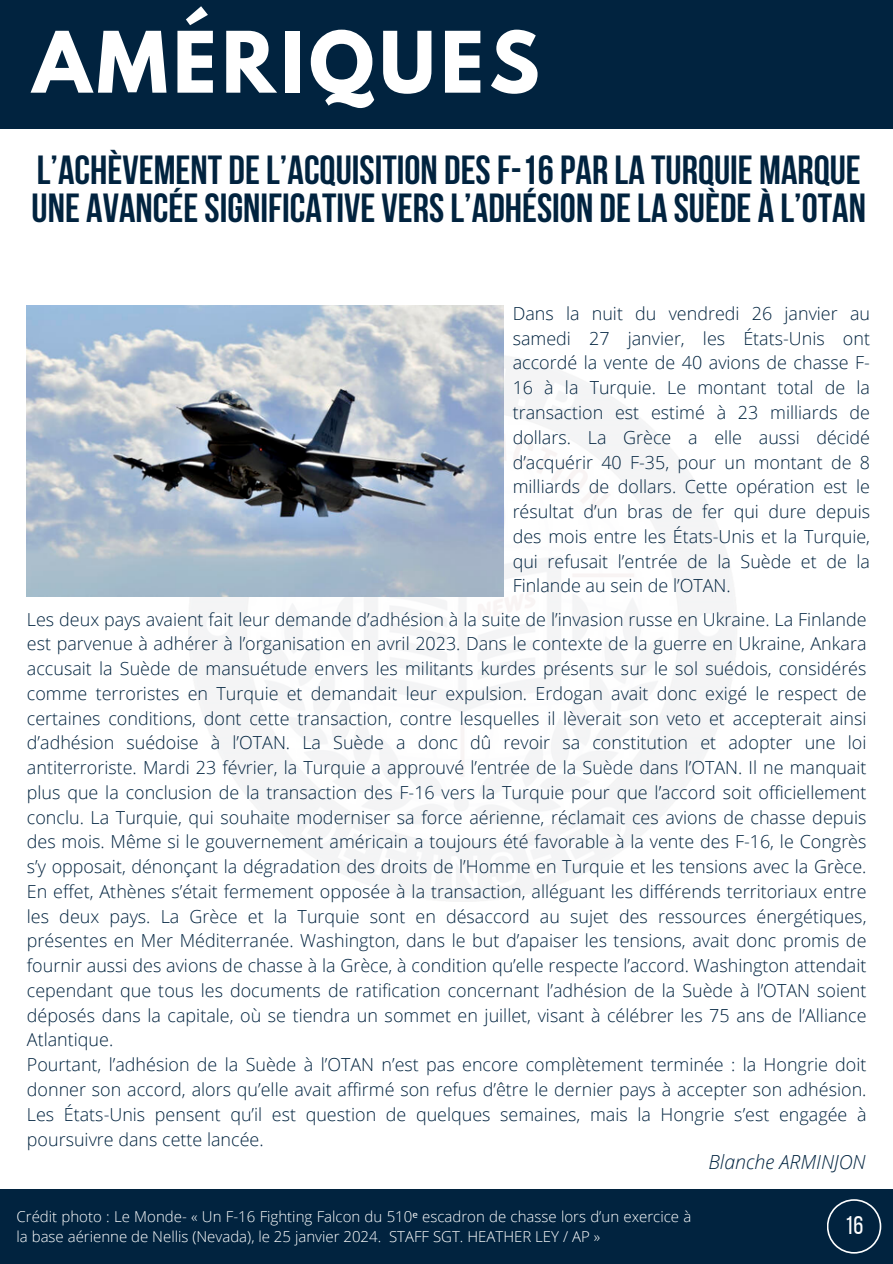
<style>
.page{position:relative;width:893px;height:1264px;background:#fff}
.page>*{position:absolute;margin:0;border:0;box-sizing:border-box;transform-origin:0 0}
.t1{font:700 75px "League Spartan";letter-spacing:.07em;color:#fff}
.t2{font:700 40.5px/38.2px "Bebas Neue";color:#01233f}
.t3{font:25.5px "Bebas Neue";color:#fff}
.t4{font:italic 300 19.5px "Open Sans";color:#01233f}
.t5{font:300 18px/24.8px "Open Sans";color:#01233f}
.t6{font:300 15px/20.2px "Open Sans";color:#fff}
.s1{font-family:"Noto Sans";font-weight:400}
</style>
<div class="page">
<div style="left:0;top:0;width:892px;height:128px;background:#01233f"></div>
<div style="left:0;top:1188px;width:892px;height:75px;background:#01233f"></div>
<svg style="left:827px;top:1199px;width:54px;height:54px"></svg>
<img style="left:27px;top:306px;width:476px;height:290px">
<h3 class="t1" style="left:33px;top:25px;width:508px">AMÉRIQUES</h3>
<h3 class="t2" style="left:32px;top:155px;width:835px">L’ACHÈVEMENT DEL’ACQUISITION DES F-16 PAR LA TURQUIE MARQUE<br>UNE AVANCÉESIGNIFICATIVE VERS L’ADHÉSION DELA SUÈDE À L’OTAN</h3>
<p class="t5" style="left:512px;top:300px;width:359px;text-align:justify">Dans la nuit du vendredi 26 janvier au samedi 27 janvier, les États-Unis ont accordé la vente de 40 avions de chasse F-16 à la Turquie. Le montant total de la transaction est estimé à 23 milliards de dollars. La Grèce a elle aussi décidé d’acquérir 40 F-35, pour un montant de 8 milliards de dollars. Cette opération est le résultat d’un bras de fer qui dure depuis des mois entre les États-Unis et la Turquie, qui refusait l’entrée de la Suède et de la Finlande au sein de l’OTAN.</p>
<h1 class="t5" style="left:27px;top:606px;width:841px">Les deux pays avaient fait leur demande d’adhésion à la suite de l’invasion russe en Ukraine. La Finlande est parvenue à adhérer à l’organisation en avril 2023. Dans le contexte de la guerre en Ukraine, Ankara accusait la Suède de mansuétude envers les militants kurdes présents sur le sol suédois, considérés comme terroristes en Turquie et demandait leur expulsion. Erdogan avait donc exigé le respect de certaines conditions, dont cette transaction, contre lesquelles il lèverait son veto et accepterait ainsi d’adhésion suédoise à l’OTAN. La Suède a donc dû revoir sa constitution et adopter une loi antiterroriste. Mardi 23 février, la Turquie a approuvé l’entrée de la Suède dans l’OTAN. Il ne manquait plus que la conclusion de la transaction des F-16 vers la Turquie pour que l’accord soit officiellement conclu. La Turquie, qui souhaite moderniser sa force aérienne, réclamait ces avions de chasse depuis des mois. Même si le gouvernement américain a toujours été favorable à la vente des F-16, le Congrès s’y opposait, dénonçant la dégradation des droits de l’Homme en Turquie et les tensions avec la Grèce.<br>En effet, Athènes s’était fermement opposée à la transaction, alléguant les différends territoriaux entre les deux pays. La Grèce et la Turquie sont en désaccord au sujet des ressources énergétiques, présentes en Mer Méditerranée. Washington, dans le but d’apaiser les tensions, avait donc promis de fournir aussi des avions de chasse à la Grèce, à condition qu’elle respecte l’accord. Washington attendait cependant que tous les documents de ratification concernant l’adhésion de la Suède à l’OTAN soient déposés dans la capitale, où se tiendra un sommet en juillet, visant à célébrer les 75 ans de l’Alliance Atlantique.<br>Pourtant, l’adhésion de la Suède à l’OTAN n’est pas encore complètement terminée : la Hongrie doit donner son accord, alors qu’elle avait affirmé son refus d’être le dernier pays à accepter son adhésion.<br>Les États-Unis pensent qu’il est question de quelques semaines, mais la Hongrie s’est engagée à poursuivre dans cette lancée.</h1>
<p class="t6" style="left:17px;top:1205px;width:676px">Crédit photo : Le Monde- « Un F-16 Fighting Falcon du 510<span class="s1">ᵉ</span> escadron de chasse lors d’un exercice à la base aérienne de Nellis (Nevada), le 25 janvier 2024. STAFF SGT. HEATHER LEY / AP »</p>
<h3 class="t4" style="left:708px;top:1148px;width:159px">Blanche ARMINJON</h3>
<p class="t3" style="left:844px;top:1215px;width:20px">16</p>
</div>
